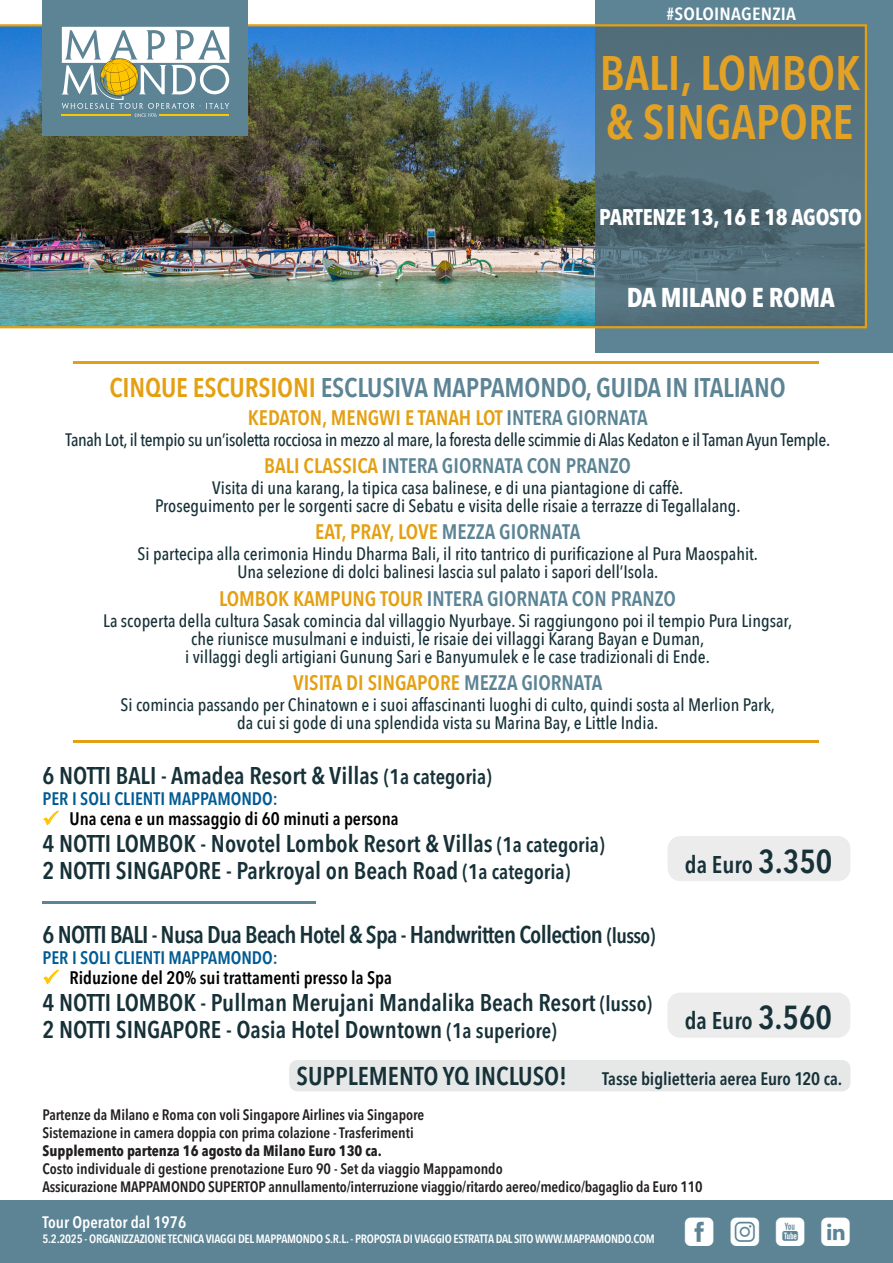
<style>
.page{position:relative;width:893px;height:1263px;background:#fff}
.page>*{position:absolute;margin:0;border:0;box-sizing:border-box;transform-origin:0 0}
.t1{font:600 condensed 48px "Avenir Next LT Pro";color:#e4a225}
.t2{font:36px "Mappamondoutil";color:#fff}
.t3{font:600 27px "Avenir Next Condensed";letter-spacing:-.005em;color:#5c8495}
.t4{font:700 condensed 27px "Avenir Next LT Pro";letter-spacing:-.01em;color:#fff}
.t5{font:600 condensed 25.5px "Avenir Next LT Pro";color:#173138}
.t6{font:600 condensed 24px "Avenir Next LT Pro";color:#173138}
.t7{font:600 condensed 24px "Avenir Next LT Pro";letter-spacing:-.03em;color:#173138}
.t8{font:700 condensed 22.5px "Avenir Next LT Pro";letter-spacing:-.01em;color:#fff}
.t9{font:600 21px "Avenir Next Condensed";color:#e4a013}
.t10{font:600 21px "Avenir Next Condensed";color:#5c8495}
.t11{font:500 18px "Avenir Next Condensed";color:#173138}
.t12{font:500 18px "Avenir Next Condensed";letter-spacing:-.02em;color:#173138}
.t13{font:600 condensed 18px "Avenir Next LT Pro";color:#000}
.t14{font:600 condensed 18px "Avenir Next LT Pro";color:#005b94}
.t15{font:600 condensed 18px "Avenir Next LT Pro";letter-spacing:-.005em;color:#173138}
.t16{font:600 condensed 17.55px "Avenir Next LT Pro";letter-spacing:.01em;color:#fff;scale:1.11 1}
.t17{font:600 condensed 16.5px "Avenir Next LT Pro";color:#fff}
.t18{font:600 condensed 15px/18px "Avenir Next LT Pro";letter-spacing:-.005em;color:#231f20}
.t19{font:700 condensed 15px "Avenir Next LT Pro";color:#231f20}
.t20{font:600 condensed 12px "Avenir Next LT Pro";letter-spacing:-.02em;color:#fff}
.s1{color:#e4a013}
.s2{color:#5c8495}
.s3{font-size:21px}
.s4{font-size:33px}
</style>
<div class="page">
<div style="left:0;top:1200px;width:893px;height:63px;background:#5c8495"></div>
<div style="left:595px;top:0;width:298px;height:353px;background:#5c8495"></div>
<img style="left:0;top:24px;width:867px;height:304px">
<div style="left:42px;top:0;width:206px;height:136px;background:#5c8495"></div>
<svg style="left:62px;top:27px;width:167px;height:90px"></svg>
<div style="left:668px;top:836px;width:182px;height:45px;background:#ececec;border-radius:13px"></div>
<div style="left:289px;top:1060px;width:561px;height:31px;background:#e5e8e7;border-radius:9px"></div>
<hr style="left:74px;top:361px;width:745px;height:3px;background:#e4a013">
<hr style="left:74px;top:739px;width:745px;height:3px;background:#e4a013">
<div style="left:667px;top:993px;width:183px;height:45px;background:#ececec;border-radius:13px"></div>
<hr style="left:42px;top:901px;width:274px;height:2px;background:#5c8495">
<p class="t16" style="left:667px;top:3px;width:118px">#SOLOINAGENZIA</p>
<p class="t1" style="left:600px;top:44px;width:262px">BALI, LOMBOK</p>
<p class="t1" style="left:606px;top:93px;width:249px">&amp; SINGAPORE</p>
<p class="t8" style="left:599px;top:203px;width:264px">PARTENZE 13, 16 E 18 AGOSTO</p>
<p class="t4" style="left:627px;top:281px;width:209px">DA MILANO E ROMA</p>
<p class="t3" style="left:109px;top:364px;width:678px"><span class="s1">CINQUE ESCURSIONI</span> ESCLUSIVA MAPPAMONDO, GUIDA IN ITALIANO</p>
<p class="t9" style="left:248px;top:400px;width:401px">KEDATON, MENGWI E TANAH LOT <span class="s2">INTERA GIORNATA</span></p>
<p class="t12" style="left:66px;top:429px;width:766px">Tanah Lot, il tempio su un’isoletta rocciosa in mezzo al mare, la foresta delle scimmie di Alas Kedaton e il Taman Ayun Temple.</p>
<p class="t10" style="left:264px;top:448px;width:368px"><span class="s1">BALI CLASSICA</span> INTERA GIORNATA CON PRANZO</p>
<p class="t11" style="left:212px;top:477px;width:473px">Visita di una karang, la tipica casa balinese, e di una piantagione di caffè.</p>
<p class="t11" style="left:155px;top:495px;width:587px">Proseguimento per le sorgenti sacre di Sebatu e visita delle risaie a terrazze di Tegallalang.</p>
<p class="t9" style="left:315px;top:514px;width:267px">EAT, PRAY, LOVE <span class="s2">MEZZA GIORNATA</span></p>
<p class="t11" style="left:138px;top:543px;width:622px">Si partecipa alla cerimonia Hindu Dharma Bali, il rito tantrico di purificazione al Pura Maospahit.</p>
<p class="t11" style="left:237px;top:561px;width:422px">Una selezione di dolci balinesi lascia sul palato i sapori dell’Isola.</p>
<p class="t10" style="left:219px;top:580px;width:458px"><span class="s1">LOMBOK KAMPUNG TOUR</span> INTERA GIORNATA CON PRANZO</p>
<p class="t11" style="left:103px;top:609px;width:690px">La scoperta della cultura Sasak comincia dal villaggio Nyurbaye. Si raggiungono poi il tempio Pura Lingsar,</p>
<p class="t11" style="left:191px;top:627px;width:515px">che riunisce musulmani e induisti, le risaie dei villaggi Karang Bayan e Duman,</p>
<p class="t11" style="left:185px;top:645px;width:526px">i villaggi degli artigiani Gunung Sari e Banyumulek e le case tradizionali di Ende.</p>
<p class="t9" style="left:293px;top:664px;width:311px">VISITA DI SINGAPORE <span class="s2">MEZZA GIORNATA</span></p>
<p class="t11" style="left:121px;top:693px;width:656px">Si comincia passando per Chinatown e i suoi affascinanti luoghi di culto, quindi sosta al Merlion Park,</p>
<p class="t11" style="left:237px;top:711px;width:423px">da cui si gode di una splendida vista su Marina Bay, e Little India.</p>
<p class="t6" style="left:43px;top:761px;width:451px">6 NOTTI BALI - Amadea Resort &amp; Villas <span class="s3">(1a categoria)</span></p>
<p class="t14" style="left:43px;top:788px;width:237px">PER I SOLI CLIENTI MAPPAMONDO:</p>
<p class="t13" style="left:70px;top:808px;width:331px">Una cena e un massaggio di 60 minuti a persona</p>
<p class="t6" style="left:43px;top:829px;width:564px">4 NOTTI LOMBOK - Novotel Lombok Resort &amp; Villas <span class="s3">(1a categoria)</span></p>
<p class="t6" style="left:43px;top:856px;width:529px">2 NOTTI SINGAPORE - Parkroyal on Beach Road <span class="s3">(1a categoria)</span></p>
<p class="t6" style="left:685px;top:850px;width:149px">da Euro <span class="s4">3.350</span></p>
<p class="t7" style="left:43px;top:920px;width:614px">6 NOTTI BALI - Nusa Dua Beach Hotel &amp; Spa - Handwritten Collection <span class="s3">(lusso)</span></p>
<p class="t14" style="left:43px;top:947px;width:237px">PER I SOLI CLIENTI MAPPAMONDO:</p>
<p class="t13" style="left:70px;top:967px;width:324px">Riduzione del 20% sui trattamenti presso la Spa</p>
<p class="t6" style="left:43px;top:988px;width:611px">4 NOTTI LOMBOK - Pullman Merujani Mandalika Beach Resort <span class="s3">(lusso)</span></p>
<p class="t6" style="left:43px;top:1015px;width:516px">2 NOTTI SINGAPORE - Oasia Hotel Downtown <span class="s3">(1a superiore)</span></p>
<p class="t5" style="left:297px;top:1060px;width:272px">SUPPLEMENTO YQ INCLUSO!</p>
<p class="t15" style="left:602px;top:1067px;width:242px">Tasse biglietteria aerea Euro 120 ca.</p>
<p class="t6" style="left:685px;top:1006px;width:149px">da Euro <span class="s4">3.560</span></p>
<p class="t18" style="left:43px;top:1105px;width:383px">Partenze da Milano e Roma con voli Singapore Airlines via Singapore</p>
<p class="t18" style="left:43px;top:1123px;width:373px">Sistemazione in camera doppia con prima colazione - Trasferimenti</p>
<p class="t19" style="left:43px;top:1141px;width:341px">Supplemento partenza 16 agosto da Milano Euro 130 ca.</p>
<p class="t18" style="left:43px;top:1159px;width:662px">Costo individuale di gestione prenotazione Euro 90 - Set da viaggio Mappamondo<br>Assicurazione MAPPAMONDO SUPERTOP annullamento/interruzione viaggio/ritardo aereo/medico/bagaglio da Euro 110</p>
<p class="t17" style="left:43px;top:1212px;width:145px">Tour Operator dal 1976</p>
<p class="t20" style="left:43px;top:1231px;width:614px">5.2.2025 - ORGANIZZAZIONE TECNICA VIAGGI DEL MAPPAMONDO S.R.L. - PROPOSTA DI VIAGGIO ESTRATTA DAL SITO WWW.MAPPAMONDO.COM</p>
<p class="t2" style="left:685px;top:1212px;width:167px">fiyl</p>
</div>
